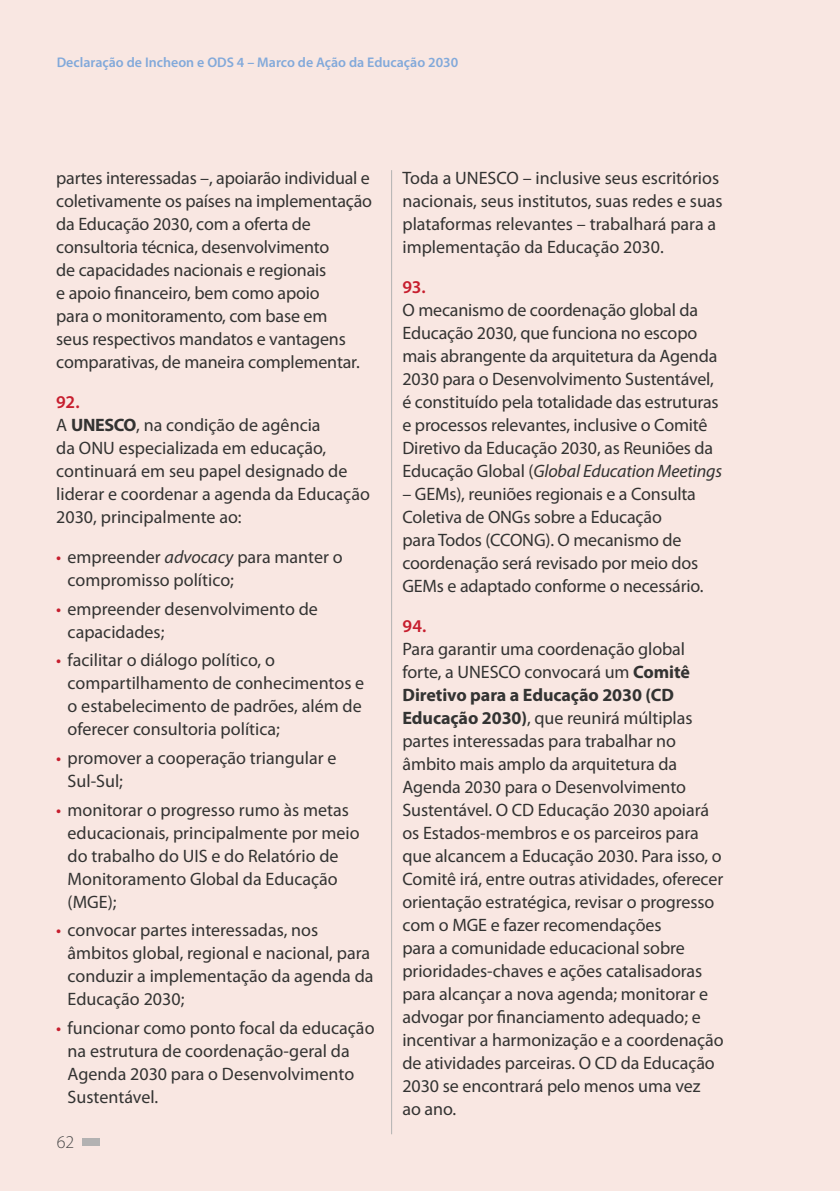
<style>
.page{position:relative;width:840px;height:1191px;background:#fff}
.page>*{position:absolute;margin:0;border:0;box-sizing:border-box;transform-origin:0 0}
.t1{font:18px/23px "Myriad Pro";letter-spacing:-.005em;color:#333332}
.t2{font:600 18px "Myriad Pro";color:#c71e2e}
.t3{font:300 18px "Myriad Pro";color:#4a4a49}
.t4{font:600 14px "Myriad Pro";color:#82a9da}
.s1{font-weight:600;color:#c71e2e}
.s2{font-weight:700}
.s3{color:#c71e2e}
.s4{font-style:italic}
</style>
<div class="page">
<div style="left:0;top:0;width:839px;height:1191px;background:#f9e7e2"></div>
<div style="left:82px;top:1138px;width:17px;height:7px;background:#b3b2b2"></div>
<hr style="left:391px;top:170px;width:1px;height:964px;background:#b3b2b2">
<p class="t4" style="left:57px;top:54px;width:403px">Declaração de Incheon e ODS 4 – Marco de Ação da Educação 2030</p>
<p class="t1" style="left:56px;top:166px;width:317px">partes interessadas –, apoiarão individual e coletivamente os países na implementação da Educação 2030, com a oferta de consultoria técnica, desenvolvimento<br>de capacidades nacionais e regionais<br>e apoio financeiro, bem como apoio<br>para o monitoramento, com base em<br>seus respectivos mandatos e vantagens comparativas, de maneira complementar.</p>
<p class="t1" style="left:56px;top:390px;width:315px"><span class="s1">92.<br></span>A <span class="s2">UNESCO</span>, na condição de agência<br>da ONU especializada em educação, continuará em seu papel designado de liderar e coordenar a agenda da Educação<br>2030, principalmente ao:</p>
<p class="t1" style="left:68px;top:545px;width:276px;text-indent:-11px"><span class="s3">•</span> empreender <span class="s4">advocacy</span> para manter o compromisso político;</p>
<p class="t1" style="left:68px;top:597px;width:252px;text-indent:-11px"><span class="s3">•</span> empreender desenvolvimento de capacidades;</p>
<p class="t1" style="left:68px;top:648px;width:298px;text-indent:-11px"><span class="s3">•</span> facilitar o diálogo político, o compartilhamento de conhecimentos e o estabelecimento de padrões, além de oferecer consultoria política;</p>
<p class="t1" style="left:68px;top:746px;width:270px;text-indent:-11px"><span class="s3">•</span> promover a cooperação triangular e<br>Sul-Sul;</p>
<p class="t1" style="left:68px;top:798px;width:293px;text-indent:-11px"><span class="s3">•</span> monitorar o progresso rumo às metas educacionais, principalmente por meio do trabalho do UIS e do Relatório de<br>Monitoramento Global da Educação (MGE);</p>
<p class="t1" style="left:68px;top:918px;width:307px;text-indent:-11px"><span class="s3">•</span> convocar partes interessadas, nos âmbitos global, regional e nacional, para conduzir a implementação da agenda da Educação 2030;</p>
<p class="t1" style="left:68px;top:1016px;width:308px;text-indent:-11px"><span class="s3">•</span> funcionar como ponto focal da educação na estrutura de coordenação-geral da<br>Agenda 2030 para o Desenvolvimento<br>Sustentável.</p>
<p class="t3" style="left:57px;top:1131px;width:19px">62</p>
<p class="t1" style="left:402px;top:166px;width:321px">Toda a UNESCO – inclusive seus escritórios nacionais, seus institutos, suas redes e suas plataformas relevantes – trabalhará para a implementação da Educação 2030.</p>
<p class="t2" style="left:402px;top:275px;width:25px">93.</p>
<p class="t1" style="left:402px;top:298px;width:321px">O mecanismo de coordenação global da Educação 2030, que funciona no escopo mais abrangente da arquitetura da Agenda 2030 para o Desenvolvimento Sustentável, é constituído pela totalidade das estruturas e processos relevantes, inclusive o Comitê Diretivo da Educação 2030, as Reuniões da Educação Global (<span class="s4">Global Education Meetings</span></p>
<p class="t1" style="left:402px;top:482px;width:302px">– GEMs), reuniões regionais e a Consulta Coletiva de ONGs sobre a Educação<br>para Todos (CCONG). O mecanismo de coordenação será revisado por meio dos GEMs e adaptado conforme o necessário.</p>
<p class="t2" style="left:402px;top:614px;width:25px">94.</p>
<p class="t1" style="left:402px;top:637px;width:322px">Para garantir uma coordenação global forte, a UNESCO convocará um <span class="s2">Comitê Diretivo para a Educação 2030 (CD Educação 2030)</span>, que reunirá múltiplas partes interessadas para trabalhar no âmbito mais amplo da arquitetura da Agenda 2030 para o Desenvolvimento Sustentável. O CD Educação 2030 apoiará os Estados-membros e os parceiros para que alcancem a Educação 2030. Para isso, o Comitê irá, entre outras atividades, oferecer orientação estratégica, revisar o progresso com o MGE e fazer recomendações<br>para a comunidade educacional sobre prioridades-chaves e ações catalisadoras para alcançar a nova agenda; monitorar e advogar por financiamento adequado; e incentivar a harmonização e a coordenação de atividades parceiras. O CD da Educação 2030 se encontrará pelo menos uma vez<br>ao ano.</p>
</div>
